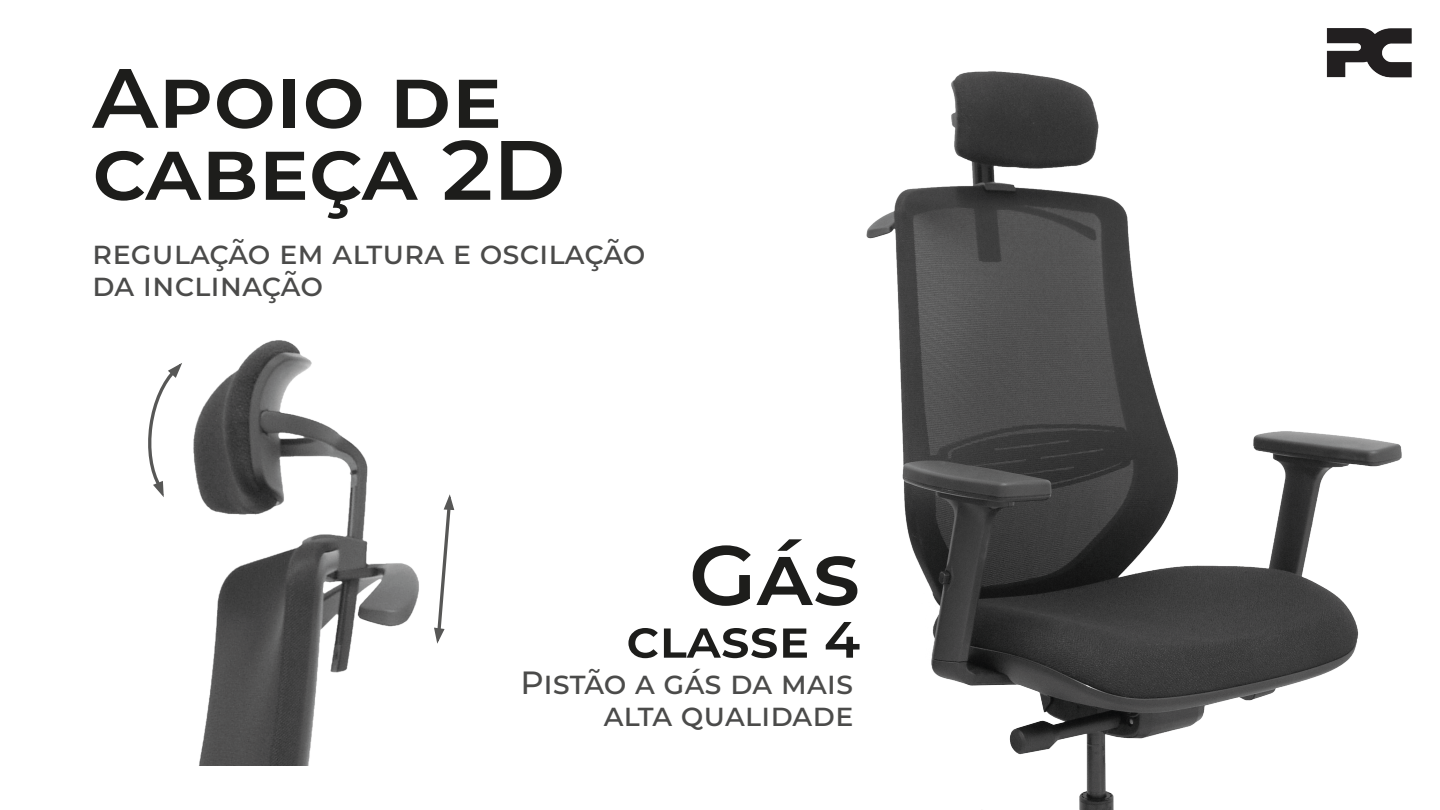
<style>
.page{position:relative;width:1440px;height:810px;background:#fff}
.page>*{position:absolute;margin:0;border:0;box-sizing:border-box;transform-origin:0 0}
.t1{font:100 84px/72px "Montserrat";color:#1d1d1b;scale:1.05 1}
.t2{font:100 51px "Montserrat";color:#1d1d1b;scale:1.05 1}
.t3{font:100 32.1px/32.1px "Montserrat";color:#4b4b4a;text-align:right}
</style>
<div class="page">
<img style="left:866px;top:35px;width:536px;height:775px">
<img style="left:1327px;top:29px;width:85px;height:50px">
<img style="left:193px;top:340px;width:257px;height:425px">
<svg style="left:433px;top:495px;width:22px;height:148px"></svg>
<svg style="left:148px;top:363px;width:34px;height:134px"></svg>
<h1 class="t1" style="left:92px;top:60px;width:452px">Apoio de cabeça 2D</h1>
<p class="t3" style="left:92px;top:235px;width:555px;text-align:left">regulação em altura e oscilação da inclinação</p>
<h1 class="t1" style="left:689px;top:537px;width:165px">Gás</h1>
<h2 class="t2" style="left:626px;top:606px;width:224px">classe 4</h2>
<p class="t3" style="left:520px;top:665px;width:334px">Pistão a gás da mais alta qualidade</p>
</div>
